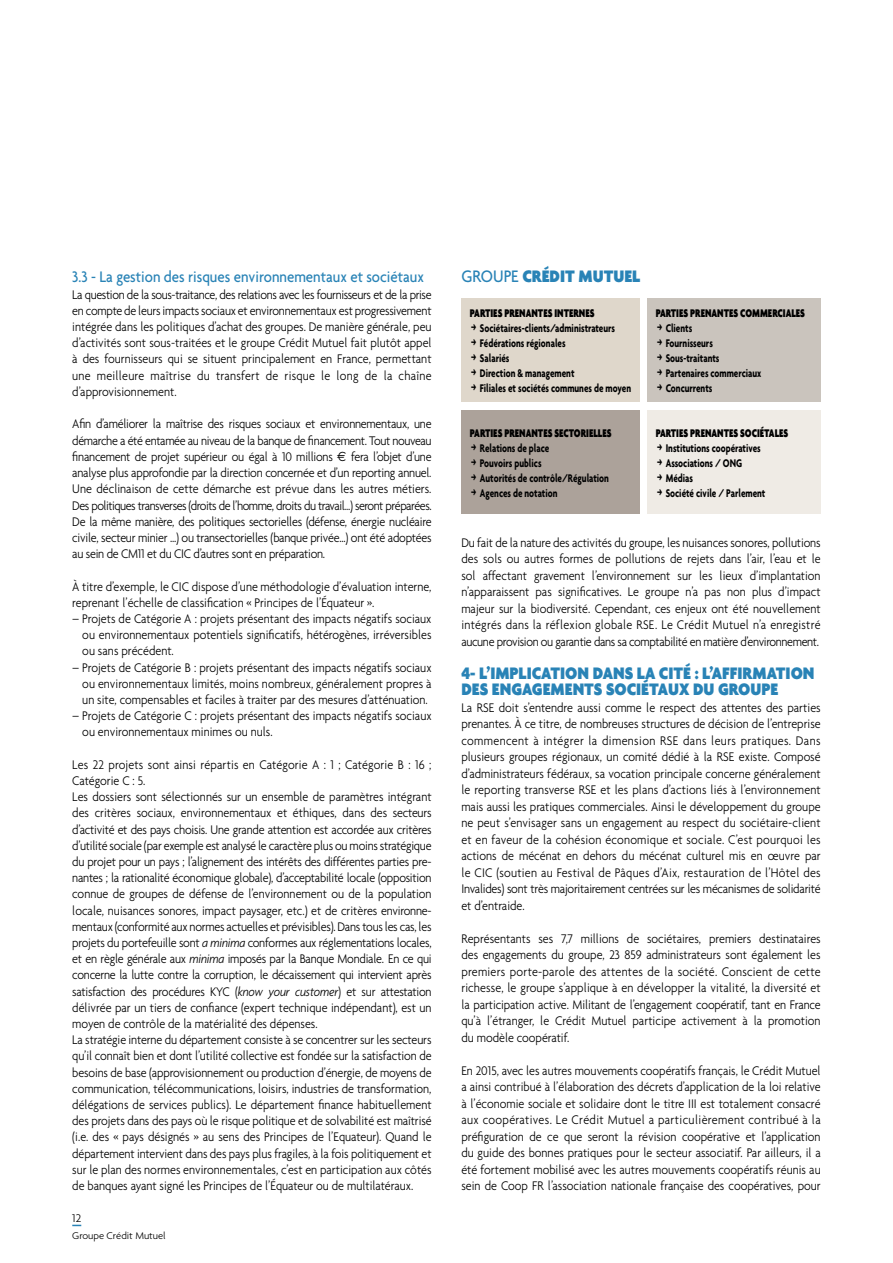
<style>
.page{position:relative;width:893px;height:1263px;background:#fff}
.page>*{position:absolute;margin:0;border:0;box-sizing:border-box;transform-origin:0 0}
.t1{font:900 18px/16.5px "Agenda";color:#2983b6;scale:.9 1}
.t2{font:500 18px "Agenda";color:#2983b6;scale:.9 1}
.t3{font:500 16.5px "Agenda";color:#2983b6;scale:.9 1}
.t4{font:300 13.5px/16.2px "Agenda";letter-spacing:-.01em;color:#000;text-align:justify;scale:.9 1}
.t5{font:700 12px/15px "Agenda";color:#000;scale:.75 1}
.t6{font:300 12px "Agenda";color:#000}
.t7{font:300 10.5px "Agenda";color:#000}
.s1{font-family:"Euro Sans";font-weight:400}
.s2{font-style:italic}
.s3{font-weight:900}
.s4{font-family:"Mini Pics Directional AA";font-weight:400}
</style>
<div class="page">
<div style="left:461px;top:298px;width:179px;height:104px;background:#dfd7cb"></div>
<div style="left:461px;top:410px;width:179px;height:104px;background:#aca29a"></div>
<div style="left:647px;top:298px;width:174px;height:104px;background:#cac4bd"></div>
<div style="left:647px;top:410px;width:174px;height:104px;background:#efebe5"></div>
<p class="t3" style="left:72px;top:267px;width:392px">3.3 - La gestion des risques environnementaux et sociétaux</p>
<p class="t4" style="left:72px;top:286px;width:401px">La question de la sous-traitance, des relations avec les fournisseurs et de la prise en compte de leurs impacts sociaux et environnementaux est progressivement intégrée dans les politiques d’achat des groupes. De manière générale, peu d’activités sont sous-traitées et le groupe Crédit Mutuel fait plutôt appel à des fournisseurs qui se situent principalement en France, permettant une meilleure maîtrise du transfert de risque le long de la chaîne d’approvisionnement.</p>
<p class="t4" style="left:72px;top:416px;width:401px">Afin d’améliorer la maîtrise des risques sociaux et environnementaux, une démarche a été entamée au niveau de la banque de financement. Tout nouveau financement de projet supérieur ou égal à 10 millions <span class="s1">e</span> fera l’objet d’une analyse plus approfondie par la direction concernée et d’un reporting annuel.<br>Une déclinaison de cette démarche est prévue dans les autres métiers.<br>Des politiques transverses (droits de l’homme, droits du travail…) seront préparées.<br>De la même manière, des politiques sectorielles (défense, énergie nucléaire civile, secteur minier …) ou transectorielles (banque privée…) ont été adoptées au sein de CM11 et du CIC d’autres sont en préparation.</p>
<p class="t4" style="left:72px;top:578px;width:401px">à titre d’exemple, le CIC dispose d’une méthodologie d’évaluation interne, reprenant l’échelle de classification « Principes de l’équateur ».</p>
<p class="t4" style="left:82px;top:610px;width:390px;text-indent:-10px">– Projets de Catégorie A : projets présentant des impacts négatifs sociaux ou environnementaux potentiels significatifs, hétérogènes, irréversibles ou sans précédent.</p>
<p class="t4" style="left:82px;top:659px;width:390px;text-indent:-10px">– Projets de Catégorie B : projets présentant des impacts négatifs sociaux ou environnementaux limités, moins nombreux, généralement propres à un site, compensables et faciles à traiter par des mesures d’atténuation.</p>
<p class="t4" style="left:82px;top:707px;width:390px;text-indent:-10px">– Projets de Catégorie C : projets présentant des impacts négatifs sociaux ou environnementaux minimes ou nuls.</p>
<p class="t4" style="left:72px;top:756px;width:401px;text-align:left">Les 22 projets sont ainsi répartis en Catégorie A : 1 ; Catégorie B : 16 ; Catégorie C : 5.<br>Les dossiers sont sélectionnés sur un ensemble de paramètres intégrant des critères sociaux, environnementaux et éthiques, dans des secteurs d’activité et des pays choisis. Une grande attention est accordée aux critères d’utilité sociale (par exemple est analysé le caractère plus ou moins stratégique du projet pour un pays ; l’alignement des intérêts des différentes parties pre&shy;nantes ; la rationalité économique globale), d’acceptabilité locale (opposition connue de groupes de défense de l’environnement ou de la population locale, nuisances sonores, impact paysager, etc.) et de critères environne&shy;mentaux (conformité aux normes actuelles et prévisibles). Dans tous les cas, les projets du portefeuille sont <span class="s2">a minima</span> conformes aux réglementations locales, et en règle générale aux <span class="s2">minima</span> imposés par la Banque Mondiale. En ce qui concerne la lutte contre la corruption, le décaissement qui intervient après satisfaction des procédures KYC (<span class="s2">know your customer</span>) et sur attestation délivrée par un tiers de confiance (expert technique indépendant), est un moyen de contrôle de la matérialité des dépenses.<br>La stratégie interne du département consiste à se concentrer sur les secteurs qu’il connaît bien et dont l’utilité collective est fondée sur la satisfaction de besoins de base (approvisionnement ou production d’énergie, de moyens de communication, télécommunications, loisirs, industries de transformation, délégations de services publics). Le département finance habituellement des projets dans des pays où le risque politique et de solvabilité est maîtrisé (i.e. des « pays désignés » au sens des Principes de l’Equateur). Quand le département intervient dans des pays plus fragiles, à la fois politiquement et sur le plan des normes environnementales, c’est en participation aux côtés de banques ayant signé les Principes de l’équateur ou de multilatéraux.</p>
<p class="t6" style="left:72px;top:1211px;width:10px">12</p>
<p class="t7" style="left:72px;top:1230px;width:95px">Groupe Crédit Mutuel</p>
<h1 class="t2" style="left:461px;top:266px;width:24px">Groupe</h1>
<h1 class="t1" style="left:522px;top:268px;width:11px">CRÉDIT</h1>
<h1 class="t1" style="left:578px;top:268px;width:13px">MUTUE</h1>
<h1 class="t1" style="left:632px;top:268px;width:11px">L</h1>
<p class="t5" style="left:470px;top:305px;width:216px"><span class="s3">PARTIES PRENANTES INTERNES<br></span><span class="s4">*</span> Sociétaires-clients/administrateurs<br><span class="s4">*</span> Fédérations régionales<br><span class="s4">*</span> Salariés<br><span class="s4">*</span> Direction &amp; management<br><span class="s4">*</span> Filiales et sociétés communes de moyen</p>
<p class="t5" style="left:470px;top:425px;width:190px"><span class="s3">PARTIES PRENANTES SECTORIELLES </span><span class="s4">*</span> Relations de place<br><span class="s4">*</span> Pouvoirs publics<br><span class="s4">*</span> Autorités de contrôle/Régulation <span class="s4">*</span> Agences de notation</p>
<p class="t5" style="left:656px;top:305px;width:201px"><span class="s3">PARTIES PRENANTES COMMERCIALES </span><span class="s4">*</span> Clients<br><span class="s4">*</span> Fournisseurs<br><span class="s4">*</span> Sous-traitants<br><span class="s4">*</span> Partenaires commerciaux<br><span class="s4">*</span> Concurrents</p>
<p class="t5" style="left:656px;top:425px;width:178px"><span class="s3">PARTIES PRENANTES SOCIÉTALES </span><span class="s4">*</span> Institutions coopératives<br><span class="s4">*</span> Associations / ONG<br><span class="s4">*</span> Médias<br><span class="s4">*</span> Société civile / Parlement</p>
<p class="t4" style="left:461px;top:534px;width:401px">Du fait de la nature des activités du groupe, les nuisances sonores, pollutions des sols ou autres formes de pollutions de rejets dans l’air, l’eau et le sol affectant gravement l’environnement sur les lieux d’implantation n’apparaissent pas significatives. Le groupe n’a pas non plus d’impact majeur sur la biodiversité. Cependant, ces enjeux ont été nouvellement intégrés dans la réflexion globale RSE. Le Crédit Mutuel n’a enregistré aucune provision ou garantie dans sa comptabilité en matière d’environnement.</p>
<h1 class="t1" style="left:461px;top:664px;width:394px">4- L’IMPLICATION DANS LA CITÉ : L’AFFIRMATION<br>DES ENGAGEMENTS SOCIÉTAUX DU GROUPE</h1>
<p class="t4" style="left:461px;top:699px;width:401px">La RSE doit s’entendre aussi comme le respect des attentes des parties prenantes. à ce titre, de nombreuses structures de décision de l’entreprise commencent à intégrer la dimension RSE dans leurs pratiques. Dans plusieurs groupes régionaux, un comité dédié à la RSE existe. Composé d’administrateurs fédéraux, sa vocation principale concerne généralement le reporting transverse RSE et les plans d’actions liés à l’environnement mais aussi les pratiques commerciales. Ainsi le développement du groupe ne peut s’envisager sans un engagement au respect du sociétaire-client et en faveur de la cohésion économique et sociale. C’est pourquoi les actions de mécénat en dehors du mécénat culturel mis en œuvre par le CIC (soutien au Festival de Pâques d’Aix, restauration de l’Hôtel des Invalides) sont très majoritairement centrées sur les mécanismes de solidarité et d’entraide.</p>
<p class="t4" style="left:461px;top:930px;width:401px">Représentants ses 7,7 millions de sociétaires, premiers destinataires des engagements du groupe, 23 859 administrateurs sont également les premiers porte-parole des attentes de la société. Conscient de cette richesse, le groupe s’applique à en développer la vitalité, la diversité et la participation active. Militant de l’engagement coopératif, tant en France qu’à l’étranger, le Crédit Mutuel participe activement à la promotion du modèle coopératif.</p>
<p class="t4" style="left:461px;top:1062px;width:401px">En 2015, avec les autres mouvements coopératifs français, le Crédit Mutuel a ainsi contribué à l’élaboration des décrets d’application de la loi relative à l’économie sociale et solidaire dont le titre III est totalement consacré aux coopératives. Le Crédit Mutuel a particulièrement contribué à la préfiguration de ce que seront la révision coopérative et l’application du guide des bonnes pratiques pour le secteur associatif. Par ailleurs, il a été fortement mobilisé avec les autres mouvements coopératifs réunis au sein de Coop FR l’association nationale française des coopératives, pour</p>
</div>
